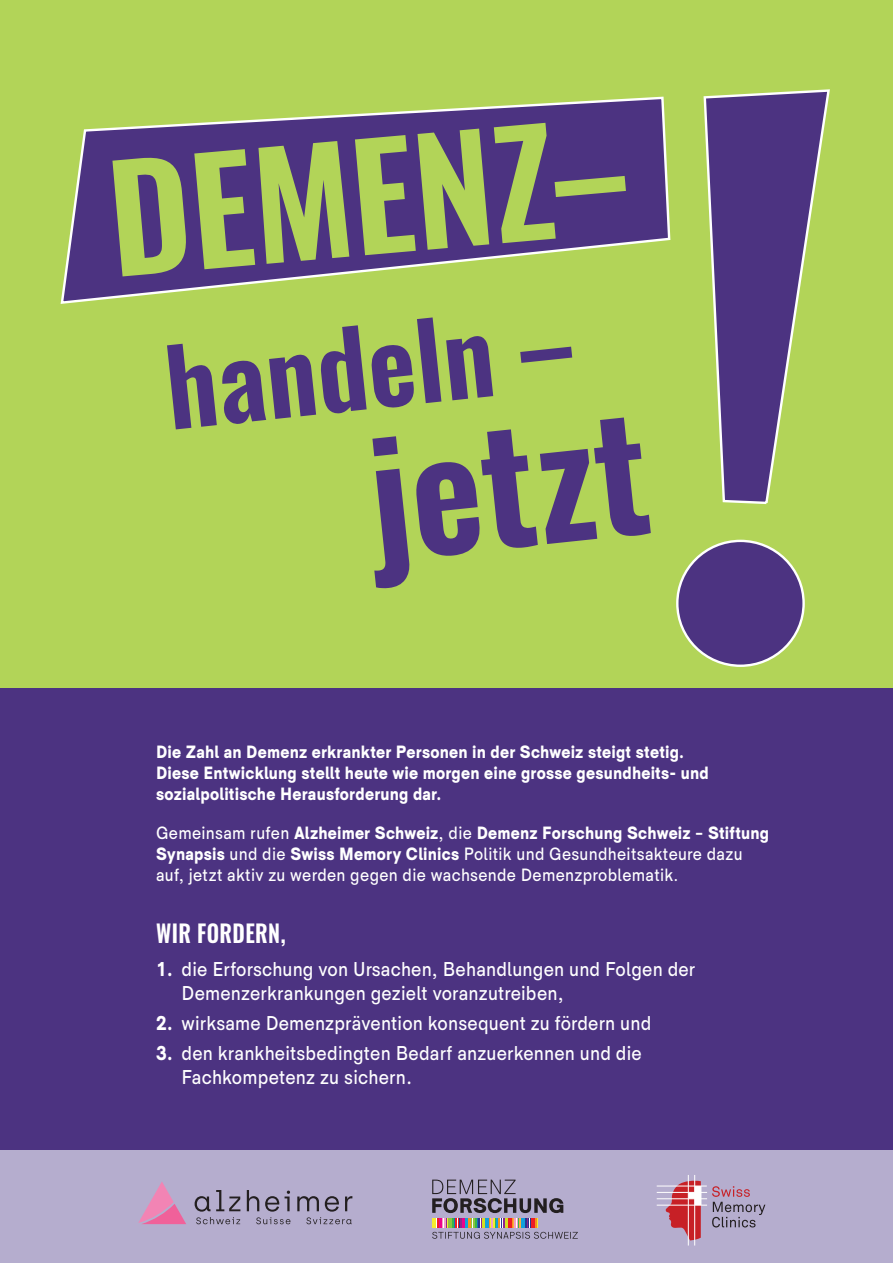
<style>
.page{position:relative;width:893px;height:1263px;background:#fff}
.page>*{position:absolute;margin:0;border:0;box-sizing:border-box;transform-origin:0 0}
.t1{font:600 156.45px "Oswald";color:#4c3381}
.t2{font:600 143.4px "Oswald";color:#b2d458}
.t3{font:600 104.25px "Oswald";color:#4c3381}
.Untertitel{font:600 24px "Oswald";letter-spacing:.02em;color:#fff;scale:.9 1}
.Grundtext{font:500 20.25px/24px "HK Sentiments";letter-spacing:.01em;color:#fff;scale:.9 1}
.Grundtext-2{font:500 18px/21px "HK Sentiments";letter-spacing:.02em;color:#fff;scale:.9 1}
.Untertitel-2{font:900 18px/21px "HK Sentiments";letter-spacing:.015em;color:#fff;scale:.9 1}
.s1{font-weight:900}
.s2{font-size:22.5px}
</style>
<div class="page">
<div style="left:0;top:0;width:893px;height:719px;background:#b2d458"></div>
<div style="left:0;top:689px;width:893px;height:574px;background:#4c3381"></div>
<div style="left:0;top:1150px;width:893px;height:113px;background:#b5adce"></div>
<svg style="left:60px;top:96px;width:611px;height:208px"></svg>
<div style="left:677px;top:541px;width:127px;height:125px;background:#4c3381;border-radius:50%"></div>
<svg style="left:703px;top:89px;width:127px;height:415px"></svg>
<svg style="left:138px;top:1182px;width:48px;height:42px"></svg>
<svg style="left:195px;top:1196px;width:15px;height:15px"></svg>
<svg style="left:216px;top:1190px;width:24px;height:21px"></svg>
<svg style="left:247px;top:1190px;width:12px;height:21px"></svg>
<svg style="left:265px;top:1196px;width:14px;height:15px"></svg>
<svg style="left:285px;top:1190px;width:5px;height:21px"></svg>
<svg style="left:297px;top:1196px;width:22px;height:15px"></svg>
<svg style="left:325px;top:1196px;width:14px;height:15px"></svg>
<svg style="left:345px;top:1196px;width:7px;height:15px"></svg>
<svg style="left:196px;top:1217px;width:44px;height:7px"></svg>
<svg style="left:256px;top:1217px;width:34px;height:7px"></svg>
<svg style="left:306px;top:1217px;width:46px;height:7px"></svg>
<hr style="left:657px;top:1205px;width:50px;height:1px;background:#fff">
<hr style="left:657px;top:1198px;width:50px;height:1px;background:#fff">
<hr style="left:657px;top:1192px;width:50px;height:1px;background:#fff">
<hr style="left:657px;top:1186px;width:50px;height:1px;background:#fff">
<hr style="left:688px;top:1175px;width:1px;height:70px;background:#fff">
<hr style="left:694px;top:1175px;width:1px;height:70px;background:#fff">
<svg style="left:665px;top:1180px;width:36px;height:60px"></svg>
<svg style="left:712px;top:1186px;width:53px;height:41px"></svg>
<svg style="left:432px;top:1179px;width:146px;height:60px"></svg>
<p class="t2" style="left:98px;top:92px;width:520px;rotate:-5deg">DEMENZ–</p>
<p class="t3" style="left:156px;top:295px;width:409px;rotate:-6deg">handeln –</p>
<p class="t1" style="left:354px;top:360px;width:283px;rotate:-6deg">jetzt</p>
<p class="Untertitel-2" style="left:156px;top:740px;width:616px">Die Zahl an Demenz erkrankter Personen in der Schweiz steigt stetig.<br>Diese Entwicklung stellt heute wie morgen eine grosse gesundheits- und sozialpolitische Herausforderung dar.</p>
<p class="Grundtext-2" style="left:156px;top:821px;width:683px">Gemeinsam rufen <span class="s1">Alzheimer Schweiz</span>, die <span class="s1">Demenz Forschung Schweiz – Stiftung<br>Synapsis</span> und die <span class="s1">Swiss Memory Clinics</span> Politik und Gesundheitsakteure dazu auf, jetzt aktiv zu werden gegen die wachsende Demenzproblematik.</p>
<p class="Untertitel" style="left:156px;top:912px;width:145px">WIR FORDERN,</p>
<p class="Grundtext" style="left:182px;top:955px;width:572px;text-indent:-25px"><span class="s1">1.</span> die Erforschung von Ursachen, Behandlungen und Folgen der<br>Demenzerkrankungen gezielt voranzutreiben,</p>
<p class="Grundtext" style="left:156px;top:1009px;width:552px"><span class="s1">2.</span> wirksame Demenzprävention konsequent zu fördern und</p>
<p class="Grundtext" style="left:182px;top:1039px;width:513px;text-indent:-25px"><span class="s1">3.</span> den krankheitsbedingten Bedarf anzuerkennen und die<br>Fachkompetenz zu sichern<span class="s2">.</span></p>
</div>
